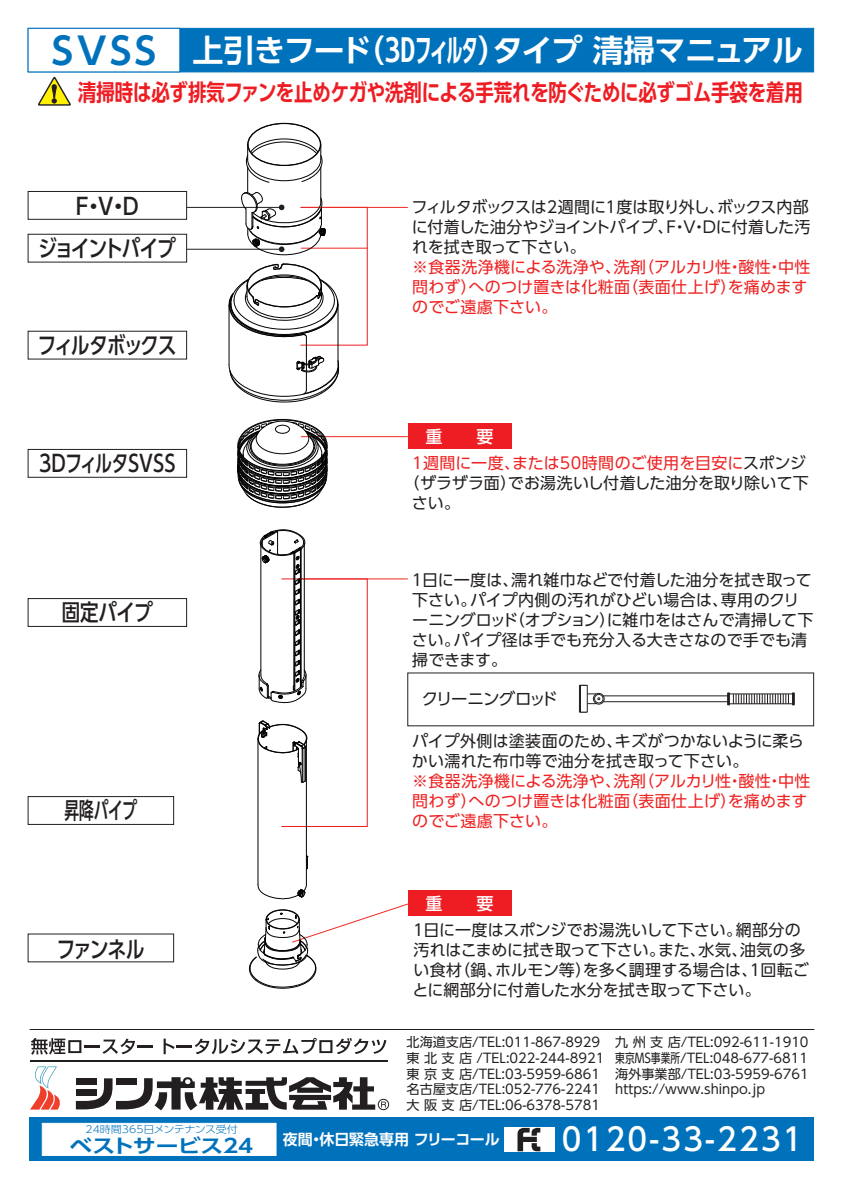
<style>
.page{position:relative;width:842px;height:1191px;background:#fff}
.page>*{position:absolute;margin:0;border:0;box-sizing:border-box;transform-origin:0 0}
.t1{font:500 31.1px "UD Shin Go Pro";letter-spacing:.075em;color:#fff;scale:.96 1}
.t2{font:700 31px "UD Shin Go Pro De";letter-spacing:-.03em;color:#fff}
.t3{font:23px "UD Shin Go C Oeiz Pr 6 De B";letter-spacing:-.005em;color:#ee1d23}
.t4{font:500 23px "UD Shin Go C Oeiz Pr 6";letter-spacing:-.025em;color:#231f20}
.t5{font:500 23px "UD Shin Go C Oeiz Pr 6";letter-spacing:-.025em;color:#231f20;scale:.9 1}
.t6{font:500 23px "UD Shin Go C Oeiz Pr 6";letter-spacing:-.05em;color:#231f20}
.t7{font:500 23px "UD Shin Go C Oeiz Pr 6";letter-spacing:-.025em;color:#231f20;scale:.8 1}
.t8{font:700 19px "UD Shin Go Pro De";letter-spacing:-.01em;color:#0072bc;scale:1.2 1}
.t9{font:500 17px "UD Shin Go Pro";color:#fff}
.t10{font:16.5px "UD Shin Go Pro";letter-spacing:-.07em;color:#231f20}
.t11{font:16px/20px "UD Shin Go Pro";color:#231f20}
.t12{font:16px/20px "UD Shin Go Pro";letter-spacing:.01em;color:#ee2323}
.t13{font:700 15px "UD Shin Go Pro De";letter-spacing:-.005em;color:#fff}
.t14{font:13.1px/15.7px "UD Shin Go Pro";color:#231f20}
.t15{font:300 9.9px "UD Shin Go Pro";letter-spacing:-.02em;color:#0072bc;scale:1.11 1}
.s1{font-size:37px;color:#0072bc}
.s2{font-family:"UD Shin Go C Ofiz Pr 6 De B";font-weight:400}
.s3{color:#231f20}
.s4{font-family:"UD Shin Go C Oeiz Pr 6"}
</style>
<div class="page">
<div style="left:28px;top:28px;width:786px;height:44px;background:#0072bc;border:1px solid #0072bc"></div>
<div style="left:28px;top:28px;width:152px;height:44px;background:#fff;border:1px solid #0072bc"></div>
<svg style="left:38px;top:76px;width:33px;height:30px"></svg>
<div style="left:28px;top:191px;width:159px;height:29px;border:1px solid #231f20"></div>
<div style="left:28px;top:449px;width:159px;height:29px;border:1px solid #231f20"></div>
<div style="left:28px;top:234px;width:159px;height:28px;border:1px solid #231f20"></div>
<div style="left:28px;top:796px;width:146px;height:29px;border:1px solid #231f20"></div>
<div style="left:408px;top:891px;width:103px;height:25px;background:#ee1d23"></div>
<div style="left:408px;top:424px;width:103px;height:25px;background:#ee1d23"></div>
<div style="left:28px;top:598px;width:159px;height:29px;border:1px solid #231f20"></div>
<div style="left:300px;top:207px;width:68px;height:138px;border:1px solid #ee1d23"></div>
<hr style="left:301px;top:248px;width:66px;height:1px;background:#ee2a23">
<hr style="left:301px;top:436px;width:107px;height:1px;background:#ee2a23">
<hr style="left:301px;top:579px;width:107px;height:1px;background:#ee2a23">
<hr style="left:301px;top:207px;width:107px;height:1px;background:#ee2a23">
<div style="left:281px;top:579px;width:87px;height:248px;border:1px solid #ee1d23"></div>
<div style="left:585px;top:694px;width:12px;height:10px;background:#fff;border:1px solid #231f20"></div>
<svg style="left:603px;top:696px;width:124px;height:6px"></svg>
<div style="left:593px;top:693px;width:11px;height:11px;border:1px solid #231f20;border-radius:50%"></div>
<svg style="left:595px;top:694px;width:8px;height:9px"></svg>
<div style="left:594px;top:694px;width:9px;height:9px;border:1px solid #231f20;border-radius:50%"></div>
<div style="left:579px;top:685px;width:8px;height:27px;background:#2d292a"></div>
<svg style="left:727px;top:693px;width:68px;height:12px"></svg>
<div style="left:580px;top:685px;width:8px;height:27px;background:#fff;border:1px solid #231f20"></div>
<hr style="left:187px;top:249px;width:95px;height:1px;background:#231f20">
<hr style="left:187px;top:207px;width:95px;height:1px;background:#231f20">
<svg style="left:258px;top:529px;width:49px;height:175px"></svg>
<hr style="left:258px;top:739px;width:1px;height:146px;background:#030303">
<hr style="left:306px;top:739px;width:1px;height:146px;background:#030303">
<svg style="left:306px;top:855px;width:2px;height:15px"></svg>
<svg style="left:249px;top:884px;width:159px;height:105px"></svg>
<svg style="left:257px;top:720px;width:51px;height:63px"></svg>
<svg style="left:228px;top:263px;width:112px;height:140px"></svg>
<svg style="left:240px;top:138px;width:86px;height:118px"></svg>
<svg style="left:237px;top:419px;width:91px;height:89px"></svg>
<hr style="left:30px;top:1061px;width:358px;height:1px;background:#231f20">
<svg style="left:31px;top:1038px;width:122px;height:17px"></svg>
<svg style="left:164px;top:1038px;width:222px;height:16px"></svg>
<div style="left:29px;top:1118px;width:785px;height:43px;background:#0072bc"></div>
<div style="left:504px;top:1127px;width:50px;height:25px;background:#fff"></div>
<svg style="left:518px;top:1128px;width:22px;height:23px"></svg>
<div style="left:42px;top:1123px;width:234px;height:33px;background:#fff;border:1px solid #fff"></div>
<svg style="left:30px;top:1067px;width:30px;height:43px"></svg>
<svg style="left:76px;top:1077px;width:299px;height:33px"></svg>
<div style="left:378px;top:1099px;width:11px;height:11px;border:1px solid #231f20;border-radius:50%"></div>
<svg style="left:381px;top:1102px;width:5px;height:5px"></svg>
<hr style="left:30px;top:1029px;width:784px;height:1px;background:#231f20">
<h2 class="t2" style="left:52px;top:25px;width:753px"><span class="s1">SVSS</span> 上引きフード（<span class="s2">3Dフィルタ</span>）タイプ 清掃マニュアル</h2>
<h3 class="t3" style="left:78px;top:74px;width:726px">清掃時は必ず排気ファンを止めケガや洗剤による手荒れを防ぐために必ずゴム手袋を着用</h3>
<h3 class="t4" style="left:76px;top:188px;width:65px">F・V・D</h3>
<h3 class="t4" style="left:38px;top:230px;width:139px">ジョイントパイプ</h3>
<h3 class="t6" style="left:38px;top:327px;width:140px">フィルタボックス</h3>
<h3 class="t5" style="left:39px;top:445px;width:153px">3DフィルタSVSS</h3>
<h3 class="t4" style="left:62px;top:594px;width:93px">固定パイプ</h3>
<h3 class="t7" style="left:65px;top:792px;width:93px">昇降パイプ</h3>
<h3 class="t4" style="left:57px;top:931px;width:89px">ファンネル</h3>
<p class="t11" style="left:411px;top:197px;width:400px;text-align:justify">フィルタボックスは2週間に１度は取り外し、ボックス内部に付着した油分やジョイントパイプ、F・V・Dに付着した汚れを拭き取って下さい。</p>
<p class="t12" style="left:412px;top:257px;width:400px">※食器洗浄機による洗浄や、洗剤（アルカリ性・酸性・中性問わず）へのつけ置きは化粧面（表面仕上げ）を痛めますのでご遠慮下さい。</p>
<p class="t9" style="left:426px;top:423px;width:69px">重　　要</p>
<p class="t12" style="left:412px;top:452px;width:395px">1週間に一度、または50時間のご使用を目安に<span class="s3">スポンジ</span></p>
<p class="t11" style="left:404px;top:472px;width:407px">（ザラザラ面）でお湯洗いし付着した油分を取り除いて下</p>
<p class="t11" style="left:412px;top:492px;width:50px">さい。</p>
<p class="t11" style="left:409px;top:570px;width:406px">１日に一度は、濡れ雑巾などで付着した油分を拭き取って下さい。パイプ内側の汚れがひどい場合は、専用のクリーニングロッド（オプション）に雑巾をはさんで清掃して下さい。パイプ径は手でも充分入る大きさなので手でも清掃できます。</p>
<p class="t10" style="left:422px;top:685px;width:137px">クリーニングロッド</p>
<p class="t11" style="left:412px;top:730px;width:393px">パイプ外側は塗装面のため、キズがつかないように柔らかい濡れた布巾等で油分を拭き取って下さい。</p>
<p class="t12" style="left:412px;top:770px;width:400px">※食器洗浄機による洗浄や、洗剤（アルカリ性・酸性・中性問わず）へのつけ置きは化粧面（表面仕上げ）を痛めますのでご遠慮下さい。</p>
<p class="t9" style="left:426px;top:890px;width:69px">重　　要</p>
<p class="t11" style="left:410px;top:920px;width:400px">１日に一度はスポンジでお湯洗いして下さい。網部分の汚れはこまめに拭き取って下さい。また、水気、油気の多い食材（鍋、ホルモン等）を多く調理する場合は、１回転ごとに網部分に付着した水分を拭き取って下さい。</p>
<p class="t14" style="left:407px;top:1034px;width:199px">北海道支店/TEL:011-867-8929東北支店 /TEL:022-244-8921東京支店/TEL:03-5959-6861名古屋支店/TEL:052-776-2241大阪支店/TEL:06-6378-5781</p>
<p class="t14" style="left:615px;top:1034px;width:195px;text-align:justify">九州支店/TEL:092-611-1910<span class="s4">東京MS事業所</span>/TEL:048-677-6811海外事業部/TEL:03-5959-6761 https://www.shinpo.jp</p>
<p class="t15" style="left:85px;top:1121px;width:139px">24時間365日メンテナンス受付</p>
<p class="t8" style="left:70px;top:1130px;width:155px">ベストサービス24</p>
<p class="t13" style="left:283px;top:1127px;width:219px">夜間・休日緊急専用 フリーコール</p>
<h1 class="t1" style="left:562px;top:1114px;width:252px">0120-33-2231</h1>
</div>
